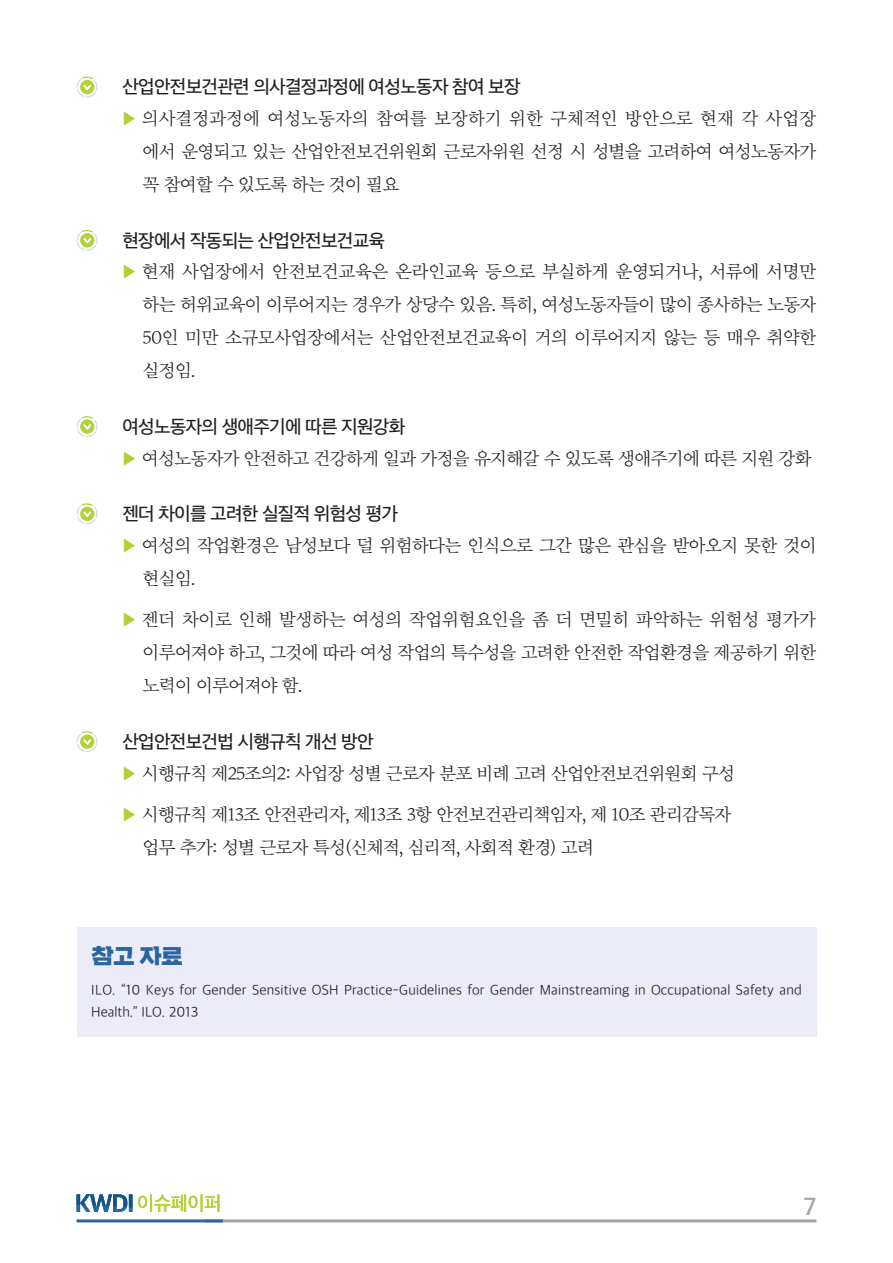
<style>
.page{position:relative;width:893px;height:1263px;background:#fff}
.page>*{position:absolute;margin:0;border:0;box-sizing:border-box;transform-origin:0 0}
.t1{font:24px "SD Gothic Neoa f Sm";color:#a6a6a6}
.소제목{font:22.5px "SD Godeun Buri";color:#2966a0}
.본문_세모__들여쓰기{font:18px/33px "SD Myeongjo Neoa b Lt";letter-spacing:-.04em;color:#231f20;text-align:justify}
.본문제목{font:18px "SD Gothic Neoa e Md";letter-spacing:-.04em;color:#231f20}
.표_본문{font:13.5px/22.5px "SD Gothic Neoa c Lt";letter-spacing:.015em;color:#231f20}
.s1{font-family:"SD Gothic Neoa d Rg";color:#b2d034}
</style>
<div class="page">
<svg style="left:77px;top:1194px;width:55px;height:18px"></svg>
<svg style="left:138px;top:1194px;width:81px;height:18px"></svg>
<hr style="left:205px;top:1219px;width:611px;height:3px;background:#a6a6a6">
<hr style="left:77px;top:1219px;width:146px;height:3px;background:#2966a0">
<div style="left:77px;top:927px;width:739px;height:109px;background:#ececf9"></div>
<svg style="left:76px;top:77px;width:21px;height:21px"></svg>
<svg style="left:76px;top:230px;width:21px;height:21px"></svg>
<svg style="left:76px;top:416px;width:21px;height:21px"></svg>
<svg style="left:76px;top:503px;width:21px;height:22px"></svg>
<svg style="left:76px;top:731px;width:21px;height:21px"></svg>
<p class="본문제목" style="left:122px;top:78px;width:400px">산업안전보건관련 의사결정과정에 여성노동자 참여 보장</p>
<p class="본문_세모__들여쓰기" style="left:143px;top:103px;width:675px;text-indent:-21px"><span class="s1">▶</span> 의사결정과정에 여성노동자의 참여를 보장하기 위한 구체적인 방안으로 현재 각 사업장 에서 운영되고 있는 산업안전보건위원회 근로자위원 선정 시 성별을 고려하여 여성노동자가 꼭 참여할 수 있도록 하는 것이 필요</p>
<p class="본문제목" style="left:122px;top:231px;width:264px">현장에서 작동되는 산업안전보건교육</p>
<p class="본문_세모__들여쓰기" style="left:143px;top:256px;width:675px;text-indent:-21px"><span class="s1">▶</span> 현재 사업장에서 안전보건교육은 온라인교육 등으로 부실하게 운영되거나, 서류에 서명만 하는 허위교육이 이루어지는 경우가 상당수 있음. 특히, 여성노동자들이 많이 종사하는 노동자 50인 미만 소규모사업장에서는 산업안전보건교육이 거의 이루어지지 않는 등 매우 취약한 실정임.</p>
<p class="본문제목" style="left:122px;top:418px;width:284px">여성노동자의 생애주기에 따른 지원강화</p>
<p class="본문_세모__들여쓰기" style="left:121px;top:442px;width:692px"><span class="s1">▶</span> 여성노동자가 안전하고 건강하게 일과 가정을 유지해갈 수 있도록 생애주기에 따른 지원 강화</p>
<p class="본문제목" style="left:122px;top:505px;width:277px">젠더 차이를 고려한 실질적 위험성 평가</p>
<p class="본문_세모__들여쓰기" style="left:143px;top:530px;width:675px;text-indent:-21px"><span class="s1">▶</span> 여성의 작업환경은 남성보다 덜 위험하다는 인식으로 그간 많은 관심을 받아오지 못한 것이 현실임.</p>
<p class="본문_세모__들여쓰기" style="left:143px;top:604px;width:675px;text-indent:-21px"><span class="s1">▶</span> 젠더 차이로 인해 발생하는 여성의 작업위험요인을 좀 더 면밀히 파악하는 위험성 평가가 이루어져야 하고, 그것에 따라 여성 작업의 특수성을 고려한 안전한 작업환경을 제공하기 위한 노력이 이루어져야 함.</p>
<p class="본문제목" style="left:122px;top:733px;width:253px">산업안전보건법 시행규칙 개선 방안</p>
<p class="본문_세모__들여쓰기" style="left:121px;top:757px;width:615px"><span class="s1">▶</span> 시행규칙 제25조의2: 사업장 성별 근로자 분포 비례 고려 산업안전보건위원회 구성</p>
<p class="본문_세모__들여쓰기" style="left:143px;top:799px;width:590px;text-indent:-21px"><span class="s1">▶</span> 시행규칙 제13조 안전관리자, 제13조 3항 안전보건관리책임자, 제 10조 관리감독자 업무 추가: 성별 근로자 특성(신체적, 심리적, 사회적 환경) 고려</p>
<p class="소제목" style="left:91px;top:944px;width:94px">참고 자료</p>
<p class="표_본문" style="left:91px;top:978px;width:712px">ILO. “10 Keys for Gender Sensitive OSH Practice-Guidelines for Gender Mainstreaming in Occupational Safety and<br>Health.” ILO. 2013</p>
<p class="t1" style="left:803px;top:1194px;width:14px">7</p>
</div>
